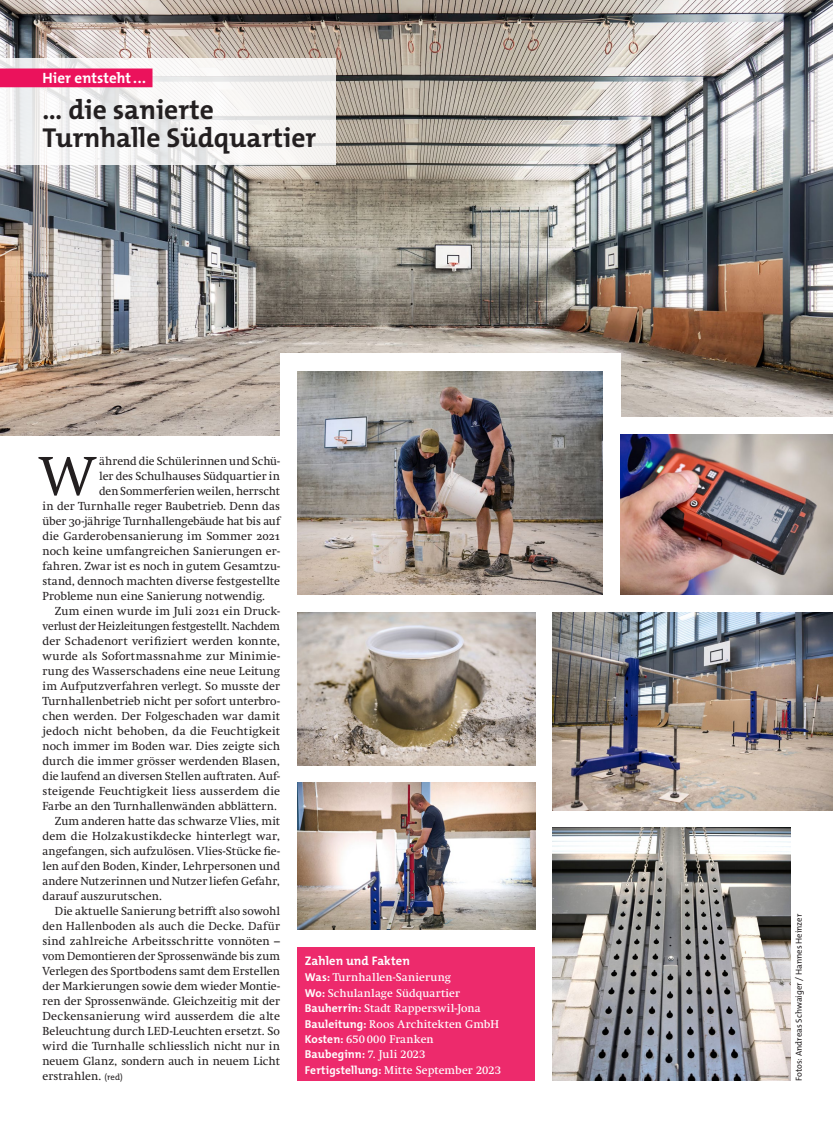
<style>
.page{position:relative;width:833px;height:1134px;background:#fff}
.page>*{position:absolute;margin:0;border:0;box-sizing:border-box;transform-origin:0 0}
.t1{font:56px "Swift Neue LT Pro";color:#231f20}
.t2{font:700 27.5px/27.5px "The Mix B W7";color:#231f20}
.t3{font:700 15px "The Mix B W7";letter-spacing:.005em;color:#fff}
.t4{font:700 12.5px "The Mix B W7";letter-spacing:.005em;color:#fff}
.t5{font:11.88px "Swift Neue LT Pro";letter-spacing:.01em;color:#231f20}
.t6{font:11.5px/15.4px "Swift Neue LT Pro";letter-spacing:.015em;color:#fff}
.t7{font:700 11.5px "The Mix B W7";letter-spacing:.005em;color:#fff}
.t8{font:8.75px "The Mix B W5 Plain";color:#231f20}
.s1{font-family:"The Mix B W5 Plain";font-size:8.75px}
.s2{font-family:"The Mix B W7";font-weight:700}
.s3{font-family:"Swift Neue LT Pro";font-weight:400}
</style>
<div class="page">
<img style="left:553px;top:828px;width:237px;height:253px">
<img style="left:0;top:0;width:833px;height:435px">
<svg style="left:0;top:59px;width:335px;height:106px;fill:#f6f4f3"></svg>
<div style="left:0;top:69px;width:152px;height:18px;background:#eb125c"></div>
<div style="left:280px;top:353px;width:340px;height:152px;background:#fff"></div>
<div style="left:611px;top:417px;width:222px;height:152px;background:#fff"></div>
<img style="left:298px;top:371px;width:304px;height:224px">
<img style="left:298px;top:783px;width:237px;height:147px">
<img style="left:298px;top:612px;width:237px;height:153px">
<img style="left:553px;top:612px;width:280px;height:198px">
<img style="left:620px;top:434px;width:213px;height:161px">
<div style="left:298px;top:948px;width:237px;height:133px;background:#ed2a6c"></div>
<p class="t3" style="left:43px;top:68px;width:105px">Hier entsteht...</p>
<h2 class="t2" style="left:43px;top:96px;width:275px">… die sanierte<br>Turnhalle Südquartier</h2>
<h1 class="t1" style="left:39px;top:443px;width:57px">W</h1>
<p class="t5" style="left:99px;top:454px;width:182px">ährend die Schülerinnen und Schü-</p>
<p class="t5" style="left:99px;top:469px;width:182px">ler des Schulhauses Südquartier in</p>
<p class="t5" style="left:99px;top:484px;width:182px">den Sommerferien weilen, herrscht</p>
<p class="t5" style="left:43px;top:499px;width:239px">in der Turnhalle reger Baubetrieb. Denn das</p>
<p class="t5" style="left:43px;top:514px;width:239px">über 30-jährige Turnhallengebäude hat bis auf</p>
<p class="t5" style="left:43px;top:529px;width:239px">die Garderobensanierung im Sommer 2021</p>
<p class="t5" style="left:43px;top:544px;width:239px">noch keine umfangreichen Sanierungen er-</p>
<p class="t5" style="left:43px;top:559px;width:239px">fahren. Zwar ist es noch in gutem Gesamtzu-</p>
<p class="t5" style="left:43px;top:574px;width:239px">stand, dennoch machten diverse festgestellte</p>
<p class="t5" style="left:43px;top:589px;width:224px">Probleme nun eine Sanierung notwendig.</p>
<p class="t5" style="left:55px;top:604px;width:226px">Zum einen wurde im Juli 2021 ein Druck-</p>
<p class="t5" style="left:43px;top:619px;width:239px">verlust der Heizleitungen festgestellt. Nachdem</p>
<p class="t5" style="left:43px;top:634px;width:239px">der Schadenort verifiziert werden konnte,</p>
<p class="t5" style="left:43px;top:649px;width:239px">wurde als Sofortmassnahme zur Minimie-</p>
<p class="t5" style="left:43px;top:664px;width:239px">rung des Wasserschadens eine neue Leitung</p>
<p class="t5" style="left:43px;top:679px;width:239px">im Aufputzverfahren verlegt. So musste der</p>
<p class="t5" style="left:43px;top:694px;width:239px">Turnhallenbetrieb nicht per sofort unterbro-</p>
<p class="t5" style="left:43px;top:709px;width:239px">chen werden. Der Folgeschaden war damit</p>
<p class="t5" style="left:43px;top:724px;width:239px">jedoch nicht behoben, da die Feuchtigkeit</p>
<p class="t5" style="left:43px;top:739px;width:239px">noch immer im Boden war. Dies zeigte sich</p>
<p class="t5" style="left:43px;top:754px;width:239px">durch die immer grösser werdenden Blasen,</p>
<p class="t5" style="left:43px;top:769px;width:239px">die laufend an diversen Stellen auftraten. Auf-</p>
<p class="t5" style="left:43px;top:784px;width:239px">steigende Feuchtigkeit liess ausserdem die</p>
<p class="t5" style="left:43px;top:799px;width:236px">Farbe an den Turnhallenwänden abblättern.</p>
<p class="t5" style="left:55px;top:814px;width:226px">Zum anderen hatte das schwarze Vlies, mit</p>
<p class="t5" style="left:43px;top:829px;width:239px">dem die Holzakustikdecke hinterlegt war,</p>
<p class="t5" style="left:43px;top:844px;width:239px">angefangen, sich aufzulösen. Vlies-Stücke fie-</p>
<p class="t5" style="left:43px;top:859px;width:239px">len auf den Boden, Kinder, Lehrpersonen und</p>
<p class="t5" style="left:43px;top:874px;width:239px">andere Nutzerinnen und Nutzer liefen Gefahr,</p>
<p class="t5" style="left:43px;top:889px;width:121px">darauf auszurutschen.</p>
<p class="t5" style="left:55px;top:904px;width:227px">Die aktuelle Sanierung betrifft also sowohl</p>
<p class="t5" style="left:43px;top:919px;width:239px">den Hallenboden als auch die Decke. Dafür</p>
<p class="t5" style="left:43px;top:934px;width:239px">sind zahlreiche Arbeitsschritte vonnöten –</p>
<p class="t5" style="left:43px;top:949px;width:239px">vom Demontieren der Sprossenwände bis zum</p>
<p class="t5" style="left:43px;top:964px;width:239px">Verlegen des Sportbodens samt dem Erstellen</p>
<p class="t5" style="left:43px;top:979px;width:239px">der Markierungen sowie dem wieder Montie-</p>
<p class="t5" style="left:43px;top:994px;width:239px">ren der Sprossenwände. Gleichzeitig mit der</p>
<p class="t5" style="left:43px;top:1009px;width:239px">Deckensanierung wird ausserdem die alte</p>
<p class="t5" style="left:43px;top:1024px;width:239px">Beleuchtung durch LED-Leuchten ersetzt. So</p>
<p class="t5" style="left:43px;top:1039px;width:239px">wird die Turnhalle schliesslich nicht nur in</p>
<p class="t5" style="left:43px;top:1054px;width:239px">neuem Glanz, sondern auch in neuem Licht</p>
<p class="t5" style="left:43px;top:1069px;width:82px">erstrahlen. <span class="s1">(red)</span></p>
<p class="t4" style="left:305px;top:953px;width:107px">Zahlen und Fakten</p>
<p class="t6" style="left:305px;top:970px;width:196px"><span class="s2">Was:</span> Turnhallen-Sanierung<br><span class="s2">Wo:</span> Schulanlage Südquartier<br><span class="s2">Bauherrin:</span> Stadt Rapperswil-Jona<br><span class="s2">Bauleitung:</span> Roos Architekten GmbH<br><span class="s2">Kosten:</span> 650000 Franken</p>
<p class="t7" style="left:305px;top:1047px;width:122px">Baubeginn: <span class="s3">7. Juli 2023</span></p>
<p class="t6" style="left:305px;top:1062px;width:197px"><span class="s2">Fertigstellung:</span> Mitte September 2023</p>
<p class="t8" style="left:793px;top:1081px;width:169px;rotate:-90deg">Fotos: Andreas Schwaiger / Hannes Heinzer</p>
</div>
